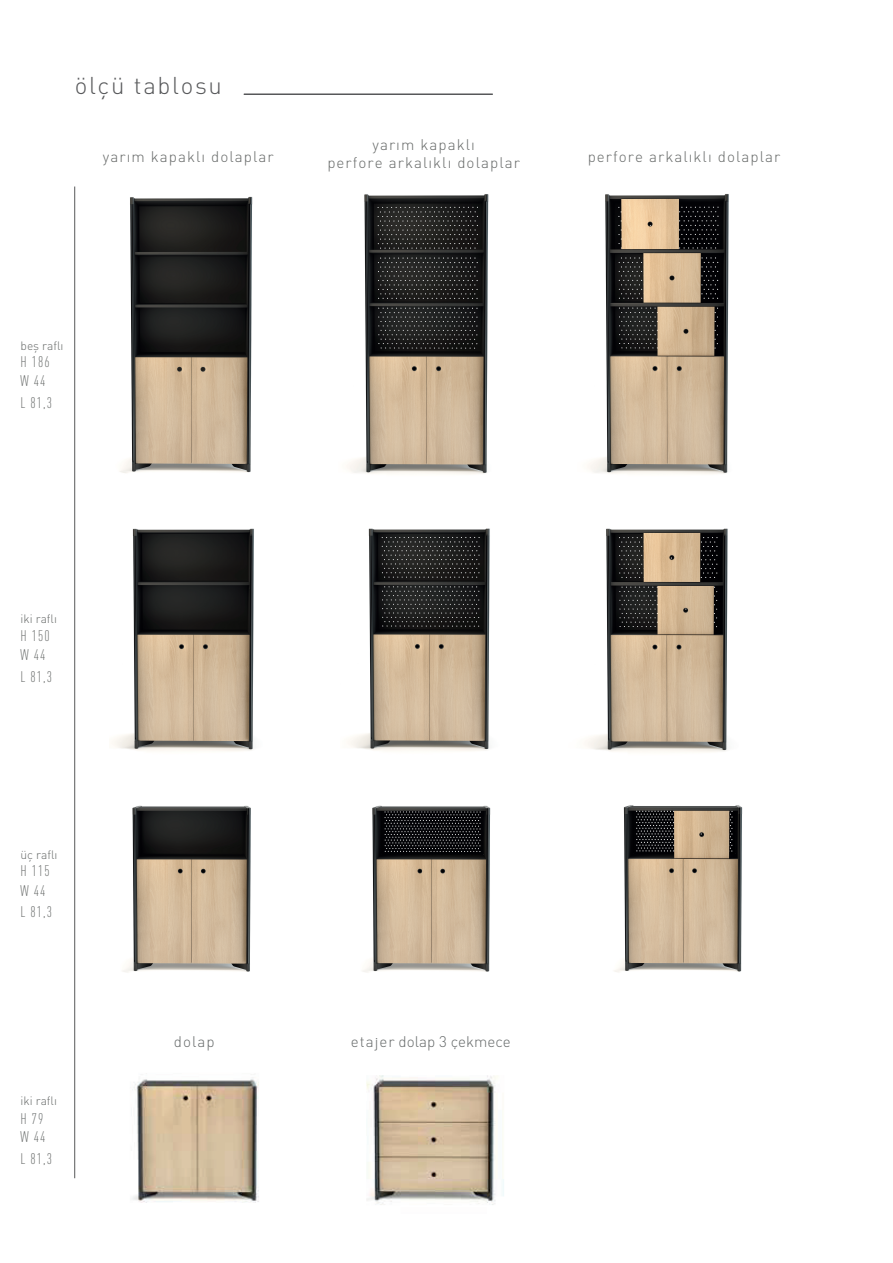
<style>
.page{position:relative;width:893px;height:1263px;background:#fff}
.page>*{position:absolute;margin:0;border:0;box-sizing:border-box;transform-origin:0 0}
.t1{font:300 24px "DIN Pro";letter-spacing:.07em;color:#57585a}
.t2{font:300 15.15px/18.1px "DIN Pro";letter-spacing:.07em;color:#666968;text-align:center}
.t3{font:300 condensed 15.15px "DIN Pro";letter-spacing:.07em;color:#666968}
.t4{font:300 15.15px "DIN Pro";color:#666a6a}
.t5{font:300 condensed 15.15px "DIN Pro";color:#666a6a}
.t6{font:300 12px "DIN Pro";color:#666968}
</style>
<div class="page">
<img style="left:74px;top:186px;width:179px;height:302px">
<img style="left:347px;top:194px;width:142px;height:280px">
<img style="left:132px;top:1079px;width:127px;height:124px">
<img style="left:123px;top:805px;width:128px;height:168px">
<img style="left:363px;top:805px;width:128px;height:168px">
<img style="left:614px;top:805px;width:129px;height:167px">
<hr style="left:244px;top:93px;width:249px;height:2px;background:#57585a">
<hr style="left:74px;top:187px;width:1px;height:991px;background:#57585a">
<img style="left:366px;top:1075px;width:138px;height:130px">
<img style="left:112px;top:528px;width:142px;height:223px">
<img style="left:348px;top:528px;width:142px;height:223px">
<img style="left:585px;top:528px;width:143px;height:224px">
<img style="left:588px;top:194px;width:141px;height:280px">
<h1 class="t1" style="left:75px;top:67px;width:149px">ölçü tablosu</h1>
<p class="t2" style="left:103px;top:146px;width:172px">yarım kapaklı dolaplar</p>
<p class="t2" style="left:327px;top:134px;width:194px">yarım kapaklı<br>perfore arkalıklı dolaplar</p>
<p class="t2" style="left:588px;top:146px;width:194px">perfore arkalıklı dolaplar</p>
<p class="t6" style="left:21px;top:337px;width:44px">beş raflı</p>
<p class="t3" style="left:21px;top:351px;width:31px">H 186</p>
<p class="t3" style="left:21px;top:370px;width:26px">W 44</p>
<p class="t3" style="left:21px;top:392px;width:33px">L 81,3</p>
<p class="t6" style="left:21px;top:609px;width:38px">iki raflı</p>
<p class="t3" style="left:21px;top:625px;width:31px">H 150</p>
<p class="t3" style="left:21px;top:666px;width:33px">L 81,3</p>
<p class="t3" style="left:21px;top:644px;width:26px">W 44</p>
<p class="t6" style="left:21px;top:845px;width:38px">üç raflı</p>
<p class="t3" style="left:21px;top:860px;width:31px">H 115</p>
<p class="t3" style="left:21px;top:879px;width:26px">W 44</p>
<p class="t3" style="left:21px;top:901px;width:33px">L 81,3</p>
<p class="t6" style="left:21px;top:1091px;width:38px">iki raflı</p>
<p class="t5" style="left:21px;top:1107px;width:24px">H 79</p>
<p class="t3" style="left:21px;top:1126px;width:26px">W 44</p>
<p class="t3" style="left:21px;top:1148px;width:33px">L 81,3</p>
<p class="t4" style="left:174px;top:1032px;width:42px">dolap</p>
<p class="t4" style="left:351px;top:1032px;width:162px">etajer dolap 3 çekmece</p>
</div>
